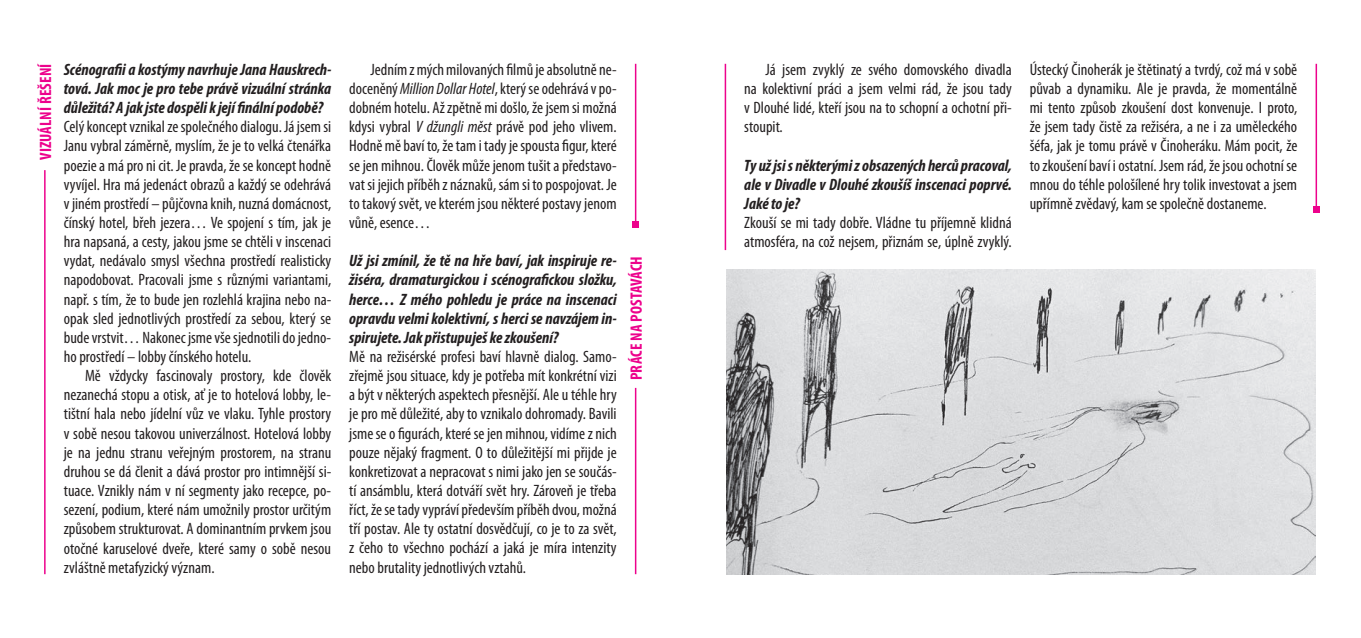
<style>
.page{position:relative;width:1361px;height:638px;background:#fff}
.page>*{position:absolute;margin:0;border:0;box-sizing:border-box;transform-origin:0 0}
.t1{font:condensed 16.5px/19.2px "Myriad Pro";color:#231f20;text-align:justify}
.t2{font:italic 700 condensed 16.5px/19.2px "Myriad Pro";color:#231f20;text-align:justify}
.t3{font:700 condensed 16.5px "Myriad Pro";letter-spacing:.005em;color:#ed028c}
.s1{font-style:italic}
</style>
<div class="page">
<hr style="left:44px;top:170px;width:2px;height:404px;background:#ed028c">
<hr style="left:635px;top:64px;width:1px;height:160px;background:#ed028c">
<svg style="left:632px;top:221px;width:6px;height:6px"></svg>
<img style="left:726px;top:269px;width:589px;height:305px">
<hr style="left:635px;top:388px;width:1px;height:186px;background:#ed028c">
<hr style="left:724px;top:64px;width:2px;height:186px;background:#ed028c">
<hr style="left:1315px;top:64px;width:2px;height:146px;background:#ed028c">
<svg style="left:1313px;top:207px;width:6px;height:6px"></svg>
<p class="t3" style="left:40px;top:160px;width:98px;rotate:-90deg">VIZUÁLNÍ ŘEŠENÍ</p>
<p class="t1" style="left:349px;top:61px;width:269px;text-indent:21px">Jedním z mých milovaných filmů je absolutně ne&shy;doceněný <span class="s1">Million Dollar Hotel</span>, který se odehrává v po&shy;dobném hotelu. Až zpětně mi došlo, že jsem si možná kdysi vybral <span class="s1">V džungli měst</span> právě pod jeho vlivem.<br>Hodně mě baví to, že tam i tady je spousta figur, které se jen mihnou. Člověk může jenom tušit a představo&shy;vat si jejich příběh z náznaků, sám si to pospojovat. Je to takový svět, ve kterém jsou některé postavy jenom vůně, esence…</p>
<p class="t2" style="left:349px;top:253px;width:269px">Už jsi zmínil, že tě na hře baví, jak inspiruje re&shy;žiséra, dramaturgickou i scénografickou složku, herce… Z mého pohledu je práce na inscenaci opravdu velmi kolektivní, s herci se navzájem in&shy;spirujete. Jak přistupuješ ke zkoušení?</p>
<p class="t1" style="left:349px;top:348px;width:269px">Mě na režisérské profesi baví hlavně dialog. Samo&shy;zřejmě jsou situace, kdy je potřeba mít konkrétní vizi a být v některých aspektech přesnější. Ale u téhle hry je pro mě důležité, aby to vznikalo dohromady. Bavili jsme se o figurách, které se jen mihnou, vidíme z nich pouze nějaký fragment. O to důležitější mi přijde je konkretizovat a nepracovat s nimi jako jen se součás&shy;tí ansámblu, která dotváří svět hry. Zároveň je třeba říct, že se tady vypráví především příběh dvou, možná tří postav. Ale ty ostatní dosvědčují, co je to za svět, z čeho to všechno pochází a jaká je míra intenzity nebo brutality jednotlivých vztahů.</p>
<p class="t2" style="left:64px;top:61px;width:269px">Scénografii a kostýmy navrhuje Jana Hauskrech&shy;tová. Jak moc je pro tebe právě vizuální stránka důležitá? A jak jste dospěli k její finální podobě?</p>
<p class="t1" style="left:64px;top:119px;width:269px">Celý koncept vznikal ze společného dialogu. Já jsem si Janu vybral záměrně, myslím, že je to velká čtenářka poezie a má pro ni cit. Je pravda, že se koncept hodně vyvíjel. Hra má jedenáct obrazů a každý se odehrává v jiném prostředí – půjčovna knih, nuzná domácnost, čínský hotel, břeh jezera… Ve spojení s tím, jak je hra napsaná, a cesty, jakou jsme se chtěli v inscenaci vydat, nedávalo smysl všechna prostředí realisticky napodobovat. Pracovali jsme s různými variantami, např. s tím, že to bude jen rozlehlá krajina nebo na&shy;opak sled jednotlivých prostředí za sebou, který se bude vrstvit… Nakonec jsme vše sjednotili do jedno&shy;ho prostředí – lobby čínského hotelu.</p>
<p class="t1" style="left:64px;top:368px;width:269px;text-indent:21px">Mě vždycky fascinovaly prostory, kde člověk nezanechá stopu a otisk, ať je to hotelová lobby, le&shy;tištní hala nebo jídelní vůz ve vlaku. Tyhle prostory v sobě nesou takovou univerzálnost. Hotelová lobby je na jednu stranu veřejným prostorem, na stranu druhou se dá členit a dává prostor pro intimnější si&shy;tuace. Vznikly nám v ní segmenty jako recepce, po&shy;sezení, podium, které nám umožnily prostor určitým způsobem strukturovat. A dominantním prvkem jsou otočné karuselové dveře, které samy o sobě nesou zvláštně metafyzický význam.</p>
<p class="t3" style="left:630px;top:380px;width:125px;rotate:-90deg">PRÁCE NA POSTAVÁCH</p>
<p class="t1" style="left:744px;top:61px;width:269px;text-indent:21px">Já jsem zvyklý ze svého domovského divadla na kolektivní práci a jsem velmi rád, že jsou tady v Dlouhé lidé, kteří jsou na to schopní a ochotní při&shy;stoupit.</p>
<p class="t2" style="left:744px;top:157px;width:269px">Ty už jsi s některými z obsazených herců pracoval, ale v Divadle v Dlouhé zkoušíš inscenaci poprvé.<br>Jaké to je?</p>
<p class="t1" style="left:744px;top:215px;width:269px">Zkouší se mi tady dobře. Vládne tu příjemně klidná atmosféra, na což nejsem, přiznám se, úplně zvyklý.</p>
<p class="t1" style="left:1029px;top:61px;width:269px">Ústecký Činoherák je štětinatý a tvrdý, což má v sobě půvab a dynamiku. Ale je pravda, že momentálně mi tento způsob zkoušení dost konvenuje. I proto, že jsem tady čistě za režiséra, a ne i za uměleckého šéfa, jak je tomu právě v Činoheráku. Mám pocit, že to zkoušení baví i ostatní. Jsem rád, že jsou ochotní se mnou do téhle pološílené hry tolik investovat a jsem upřímně zvědavý, kam se společně dostaneme.</p>
</div>
